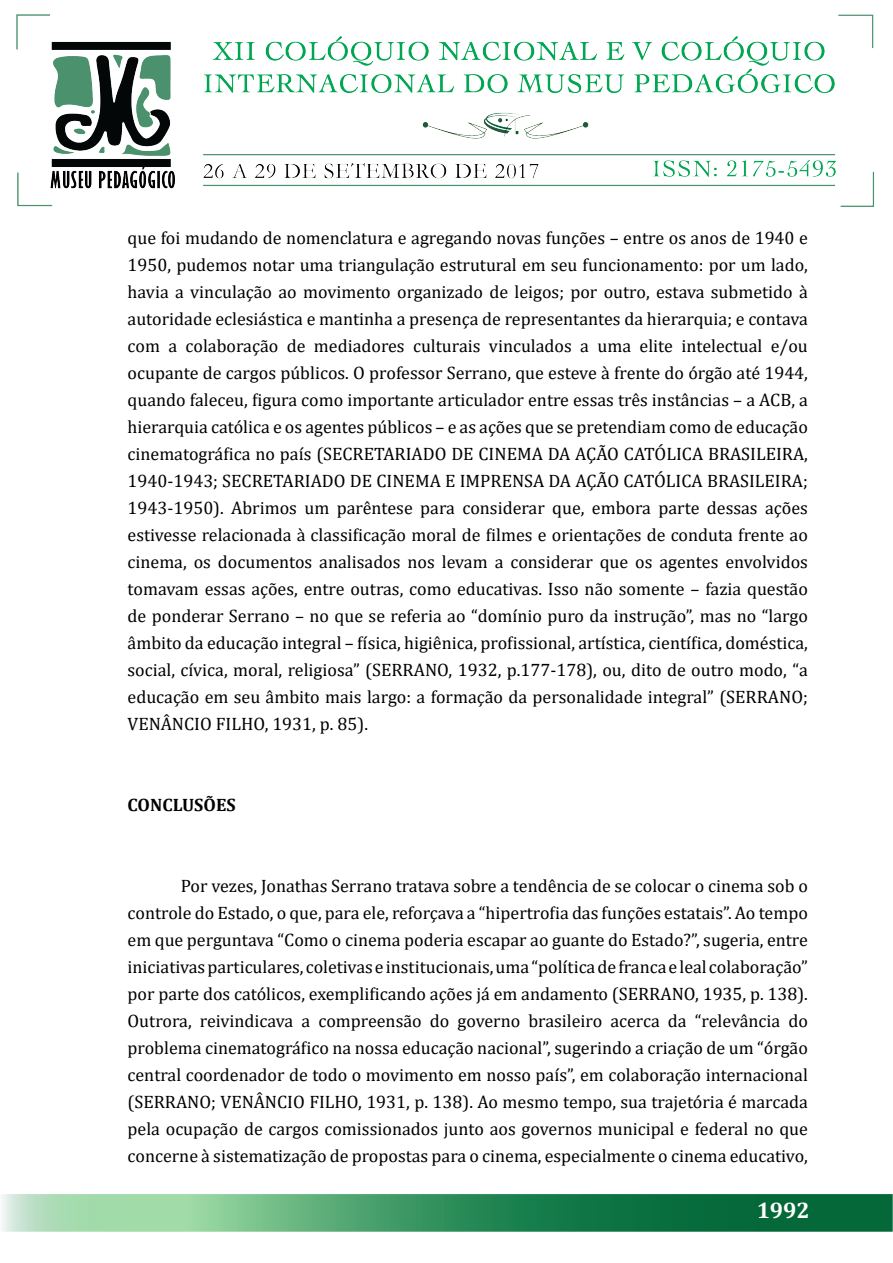
<style>
.page{position:relative;width:893px;height:1263px;background:#fff}
.page>*{position:absolute;margin:0;border:0;box-sizing:border-box;transform-origin:0 0}
.t1{font:700 22.5px "Cambria";color:#fff}
.t2{font:18px/27px "Cambria";color:#000;text-align:justify}
.t3{font:700 18px "Cambria";color:#000}
</style>
<div class="page">
<img style="left:2px;top:14px;width:890px;height:1218px">
<p class="t2" style="left:128px;top:224px;width:682px">que foi mudando de nomenclatura e agregando novas funções – entre os anos de 1940 e 1950, pudemos notar uma triangulação estrutural em seu funcionamento: por um lado, havia a vinculação ao movimento organizado de leigos; por outro, estava submetido à autoridade eclesiástica e mantinha a presença de representantes da hierarquia; e contava com a colaboração de mediadores culturais vinculados a uma elite intelectual e/ou ocupante de cargos públicos. O professor Serrano, que esteve à frente do órgão até 1944, quando faleceu, figura como importante articulador entre essas três instâncias – a ACB, a hierarquia católica e os agentes públicos – e as ações que se pretendiam como de educação cinematográfica no país (SECRETARIADO DE CINEMA DA AÇÃO CATÓLICA BRASILEIRA, 1940-1943; SECRETARIADO DE CINEMA E IMPRENSA DA AÇÃO CATÓLICA BRASILEIRA; 1943-1950). Abrimos um parêntese para considerar que, embora parte dessas ações estivesse relacionada à classificação moral de filmes e orientações de conduta frente ao cinema, os documentos analisados nos levam a considerar que os agentes envolvidos tomavam essas ações, entre outras, como educativas. Isso não somente – fazia questão de ponderar Serrano – no que se referia ao “domínio puro da instrução”, mas no “largo âmbito da educação integral – física, higiênica, profissional, artística, científica, doméstica, social, cívica, moral, religiosa” (SERRANO, 1932, p.177-178), ou, dito de outro modo, “a educação em seu âmbito mais largo: a formação da personalidade integral” (SERRANO; VENÂNCIO FILHO, 1931, p. 85).</p>
<p class="t3" style="left:128px;top:792px;width:110px">CONCLUSÕES</p>
<p class="t2" style="left:128px;top:872px;width:682px;text-indent:53px">Por vezes, Jonathas Serrano tratava sobre a tendência de se colocar o cinema sob o controle do Estado, o que, para ele, reforçava a “hipertrofia das funções estatais”. Ao tempo em que perguntava “Como o cinema poderia escapar ao guante do Estado?”, sugeria, entre iniciativas particulares, coletivas e institucionais, uma “política de franca e leal colaboração” por parte dos católicos, exemplificando ações já em andamento (SERRANO, 1935, p. 138).<br>Outrora, reivindicava a compreensão do governo brasileiro acerca da “relevância do problema cinematográfico na nossa educação nacional”, sugerindo a criação de um “órgão central coordenador de todo o movimento em nosso país”, em colaboração internacional (SERRANO; VENÂNCIO FILHO, 1931, p. 138). Ao mesmo tempo, sua trajetória é marcada pela ocupação de cargos comissionados junto aos governos municipal e federal no que concerne à sistematização de propostas para o cinema, especialmente o cinema educativo,</p>
<p class="t1" style="left:757px;top:1195px;width:55px">1992</p>
</div>
